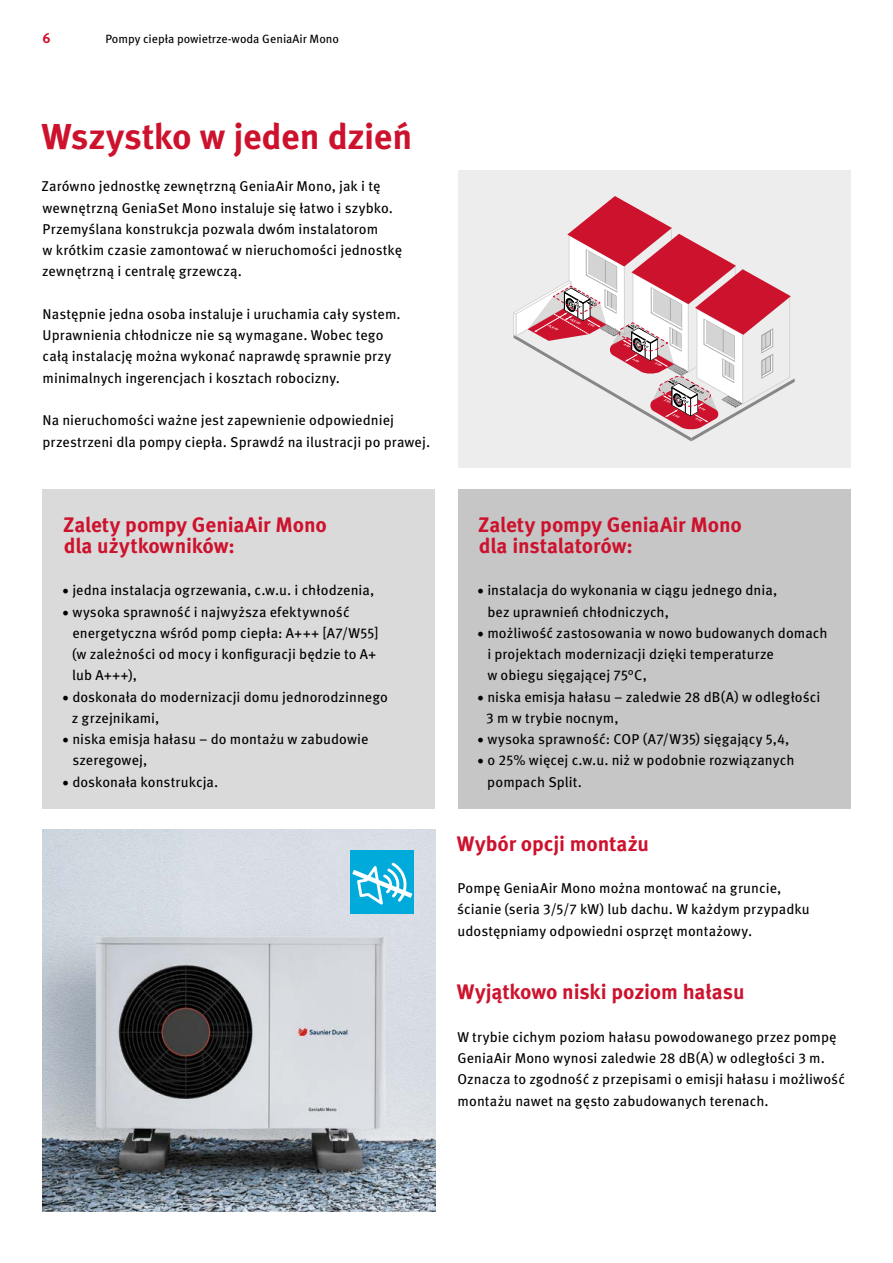
<style>
.page{position:relative;width:893px;height:1263px;background:#fff}
.page>*{position:absolute;margin:0;border:0;box-sizing:border-box;transform-origin:0 0}
.t1{font:700 36px "Meta Pro";letter-spacing:-.01em;color:#cd122d}
.t2{font:700 21px/21.3px "Meta Pro";letter-spacing:-.005em;color:#cd122d}
.t3{font:14.25px/21.3px "Meta Pro";letter-spacing:.005em;color:#000}
.t4{font:700 14.25px "Meta Pro";color:#cd122d}
.t5{font:12px "Meta Pro";color:#000}
.s1{font-family:"Minion Pro";font-size:18px}
</style>
<div class="page">
<div style="left:458px;top:170px;width:392px;height:298px;background:#ededed"></div>
<svg style="left:513px;top:196px;width:282px;height:245px"></svg>
<img style="left:43px;top:829px;width:392px;height:383px">
<div style="left:350px;top:850px;width:64px;height:64px;background:#00aadb"></div>
<svg style="left:352px;top:862px;width:60px;height:42px"></svg>
<div style="left:43px;top:489px;width:392px;height:320px;background:#dadada"></div>
<div style="left:458px;top:489px;width:392px;height:320px;background:#c6c6c6"></div>
<p class="t4" style="left:43px;top:26px;width:10px">6</p>
<p class="t5" style="left:105px;top:29px;width:235px">Pompy ciepła powietrze-woda GeniaAir Mono</p>
<h1 class="t1" style="left:42px;top:108px;width:372px">Wszystko w jeden dzień</h1>
<p class="t3" style="left:42px;top:175px;width:362px">Zarówno jednostkę zewnętrzną GeniaAir Mono, jak i tę wewnętrzną GeniaSet Mono instaluje się łatwo i szybko.<br>Przemyślana konstrukcja pozwala dwóm instalatorom<br>w krótkim czasie zamontować w nieruchomości jednostkę zewnętrzną i centralę grzewczą.</p>
<p class="t3" style="left:43px;top:302px;width:360px">Następnie jedna osoba instaluje i uruchamia cały system.<br>Uprawnienia chłodnicze nie są wymagane. Wobec tego całą instalację można wykonać naprawdę sprawnie przy minimalnych ingerencjach i kosztach robocizny.</p>
<p class="t3" style="left:43px;top:409px;width:389px">Na nieruchomości ważne jest zapewnienie odpowiedniej przestrzeni dla pompy ciepła. Sprawdź na ilustracji po prawej.</p>
<h2 class="t2" style="left:63px;top:512px;width:265px">Zalety pompy GeniaAir Mono dla użytkowników:</h2>
<p class="t3" style="left:62px;top:579px;width:314px"><span class="s1">•</span> jedna instalacja ogrzewania, c.w.u. i chłodzenia,</p>
<p class="t3" style="left:72px;top:600px;width:308px;text-indent:-10px"><span class="s1">•</span> wysoka sprawność i najwyższa efektywność energetyczna wśród pomp ciepła: A+++ [A7/W55] (w zależności od mocy i konfiguracji będzie to A+ lub A+++),</p>
<p class="t3" style="left:72px;top:685px;width:318px;text-indent:-10px"><span class="s1">•</span> doskonała do modernizacji domu jednorodzinnego z grzejnikami,</p>
<p class="t3" style="left:72px;top:728px;width:298px;text-indent:-10px"><span class="s1">•</span> niska emisja hałasu – do montażu w zabudowie szeregowej,</p>
<p class="t3" style="left:62px;top:770px;width:158px"><span class="s1">•</span> doskonała konstrukcja.</p>
<h2 class="t2" style="left:478px;top:512px;width:265px">Zalety pompy GeniaAir Mono dla instalatorów:</h2>
<p class="t3" style="left:487px;top:579px;width:291px;text-indent:-10px"><span class="s1">•</span> instalacja do wykonania w ciągu jednego dnia, bez uprawnień chłodniczych,</p>
<p class="t3" style="left:487px;top:621px;width:342px;text-indent:-10px"><span class="s1">•</span> możliwość zastosowania w nowo budowanych domach i projektach modernizacji dzięki temperaturze<br>w obiegu sięgającej 75°C,</p>
<p class="t3" style="left:486px;top:685px;width:335px;text-indent:-9px"><span class="s1">•</span> niska emisja hałasu – zaledwie 28 dB(A) w odległości<br>3 m w trybie nocnym,</p>
<p class="t3" style="left:477px;top:728px;width:314px"><span class="s1">•</span> wysoka sprawność: COP (A7/W35) sięgający 5,4,</p>
<p class="t3" style="left:487px;top:749px;width:309px;text-indent:-10px"><span class="s1">•</span> o 25% więcej c.w.u. niż w podobnie rozwiązanych pompach Split.</p>
<h2 class="t2" style="left:457px;top:831px;width:194px">Wybór opcji montażu</h2>
<p class="t3" style="left:457px;top:876px;width:354px">Pompę GeniaAir Mono można montować na gruncie, ścianie (seria 3/5/7 kW) lub dachu. W każdym przypadku udostępniamy odpowiedni osprzęt montażowy.</p>
<h2 class="t2" style="left:457px;top:980px;width:289px">Wyjątkowo niski poziom hałasu</h2>
<p class="t3" style="left:457px;top:1025px;width:389px">W trybie cichym poziom hałasu powodowanego przez pompę GeniaAir Mono wynosi zaledwie 28 dB(A) w odległości 3 m.<br>Oznacza to zgodność z przepisami o emisji hałasu i możliwość montażu nawet na gęsto zabudowanych terenach.</p>
</div>
